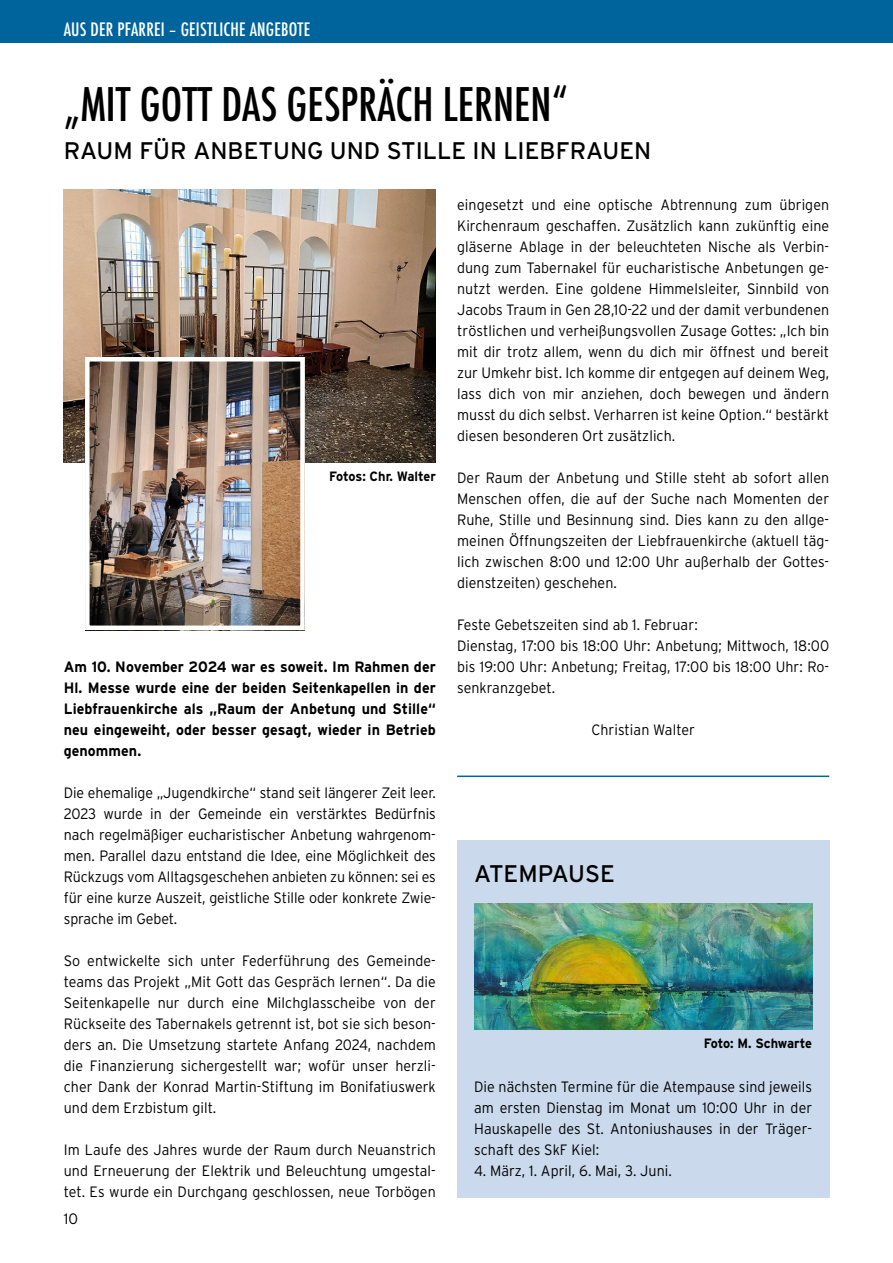
<style>
.page{position:relative;width:893px;height:1263px;background:#fff}
.page>*{position:absolute;margin:0;border:0;box-sizing:border-box;transform-origin:0 0}
._01_Titel_groß{font:500 condensed 45px "Futura";color:#000}
._01_Titel_kleiner{font:24px "Interstate";color:#000}
._00_Titel_im_Balken{font:500 condensed 18px "Futura";letter-spacing:.01em;color:#fff}
._02_Text_Grundlinienraster_Block{font:300 15px/21px "Interstate";letter-spacing:.005em;color:#000;text-align:justify;scale:.95 1}
._02_Text_Grundlinienraster_Block-2{font:700 15px/21px "Interstate";letter-spacing:.005em;color:#000;text-align:justify;scale:.95 1}
._02_Autor{font:300 15px "Interstate";letter-spacing:.005em;color:#000;scale:.95 1}
._02_Text_Grundlinienraster_Block-3{font:300 15px "Interstate";letter-spacing:.005em;color:#000}
._03_Bildunterschrift{font:700 13.5px "Interstate";letter-spacing:-.01em;color:#000;scale:.95 1}
</style>
<div class="page">
<div style="left:0;top:0;width:893px;height:43px;background:#00649c"></div>
<img style="left:64px;top:189px;width:372px;height:273px">
<img style="left:90px;top:362px;width:210px;height:263px">
<div style="left:85px;top:357px;width:220px;height:273px;border:4px solid #fff"></div>
<hr style="left:457px;top:775px;width:372px;height:2px;background:#00649c">
<div style="left:457px;top:840px;width:372px;height:357px;background:#cadaec"></div>
<img style="left:474px;top:903px;width:338px;height:126px">
<p class="_00_Titel_im_Balken" style="left:64px;top:18px;width:248px">AUS DER PFARREI – GEISTLICHE ANGEBOTE</p>
<p class="_01_Titel_groß" style="left:64px;top:76px;width:506px">„MIT GOTT DAS GESPRÄCH LERNEN“</p>
<p class="_01_Titel_kleiner" style="left:64px;top:137px;width:589px">RAUM FÜR ANBETUNG UND STILLE IN LIEBFRAUEN</p>
<p class="_03_Bildunterschrift" style="left:329px;top:469px;width:114px">Fotos: Chr. Walter</p>
<p class="_02_Text_Grundlinienraster_Block-2" style="left:64px;top:656px;width:393px">Am 10. November 2024 war es soweit. Im Rahmen der Hl. Messe wurde eine der beiden Seitenkapellen in der Liebfrauenkirche als „Raum der Anbetung und Stille“ neu eingeweiht, oder besser gesagt, wieder in Betrieb genommen.</p>
<p class="_02_Text_Grundlinienraster_Block" style="left:64px;top:782px;width:393px">Die ehemalige „Jugendkirche“ stand seit längerer Zeit leer.<br>2023 wurde in der Gemeinde ein verstärktes Bedürfnis nach regelmäßiger eucharistischer Anbetung wahrgenom&shy;men. Parallel dazu entstand die Idee, eine Möglichkeit des Rückzugs vom Alltagsgeschehen anbieten zu können: sei es für eine kurze Auszeit, geistliche Stille oder konkrete Zwie&shy;sprache im Gebet.</p>
<p class="_02_Text_Grundlinienraster_Block" style="left:64px;top:950px;width:393px">So entwickelte sich unter Federführung des Gemeinde&shy;teams das Projekt „Mit Gott das Gespräch lernen“. Da die Seitenkapelle nur durch eine Milchglasscheibe von der Rückseite des Tabernakels getrennt ist, bot sie sich beson&shy;ders an. Die Umsetzung startete Anfang 2024, nachdem die Finanzierung sichergestellt war; wofür unser herzli&shy;cher Dank der Konrad Martin-Stiftung im Bonifatiuswerk und dem Erzbistum gilt.</p>
<p class="_02_Text_Grundlinienraster_Block" style="left:64px;top:1139px;width:393px">Im Laufe des Jahres wurde der Raum durch Neuanstrich und Erneuerung der Elektrik und Beleuchtung umgestal&shy;tet. Es wurde ein Durchgang geschlossen, neue Torbögen</p>
<p class="_02_Text_Grundlinienraster_Block-3" style="left:64px;top:1210px;width:16px">10</p>
<p class="_02_Text_Grundlinienraster_Block" style="left:457px;top:194px;width:393px">eingesetzt und eine optische Abtrennung zum übrigen Kirchenraum geschaffen. Zusätzlich kann zukünftig eine gläserne Ablage in der beleuchteten Nische als Verbin&shy;dung zum Tabernakel für eucharistische Anbetungen ge&shy;nutzt werden. Eine goldene Himmelsleiter, Sinnbild von Jacobs Traum in Gen 28,10-22 und der damit verbundenen tröstlichen und verheißungsvollen Zusage Gottes: „Ich bin mit dir trotz allem, wenn du dich mir öffnest und bereit zur Umkehr bist. Ich komme dir entgegen auf deinem Weg, lass dich von mir anziehen, doch bewegen und ändern musst du dich selbst. Verharren ist keine Option.“ bestärkt diesen besonderen Ort zusätzlich.</p>
<p class="_02_Text_Grundlinienraster_Block" style="left:457px;top:467px;width:393px">Der Raum der Anbetung und Stille steht ab sofort allen Menschen offen, die auf der Suche nach Momenten der Ruhe, Stille und Besinnung sind. Dies kann zu den allge&shy;meinen Öffnungszeiten der Liebfrauenkirche (aktuell täg&shy;lich zwischen 8:00 und 12:00 Uhr außerhalb der Gottes&shy;dienstzeiten) geschehen.</p>
<p class="_02_Text_Grundlinienraster_Block" style="left:457px;top:614px;width:255px">Feste Gebetszeiten sind ab 1. Februar:</p>
<p class="_02_Text_Grundlinienraster_Block" style="left:457px;top:635px;width:393px">Dienstag, 17:00 bis 18:00 Uhr: Anbetung; Mittwoch, 18:00 bis 19:00 Uhr: Anbetung; Freitag, 17:00 bis 18:00 Uhr: Ro&shy;senkranzgebet.</p>
<p class="_02_Autor" style="left:591px;top:721px;width:111px">Christian Walter</p>
<p class="_01_Titel_kleiner" style="left:474px;top:860px;width:142px">ATEMPAUSE</p>
<p class="_03_Bildunterschrift" style="left:704px;top:1036px;width:116px">Foto: M. Schwarte</p>
<p class="_02_Text_Grundlinienraster_Block" style="left:474px;top:1076px;width:357px">Die nächsten Termine für die Atempause sind jeweils am ersten Dienstag im Monat um 10:00 Uhr in der Hauskapelle des St. Antoniushauses in der Träger&shy;schaft des SkF Kiel:</p>
<p class="_02_Text_Grundlinienraster_Block" style="left:474px;top:1160px;width:210px">4. März, 1. April, 6. Mai, 3. Juni.</p>
</div>
